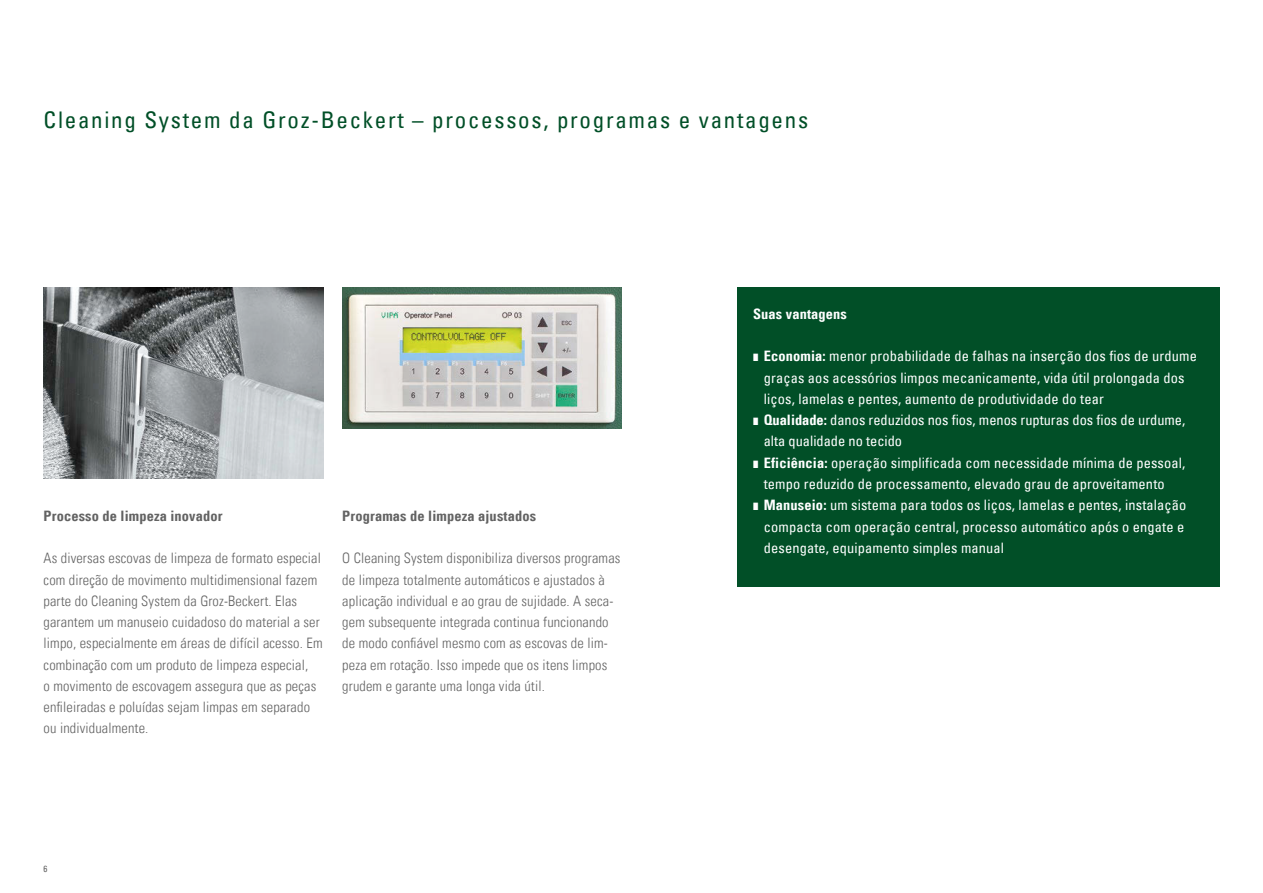
<style>
.page{position:relative;width:1263px;height:893px;background:#fff}
.page>*{position:absolute;margin:0;border:0;box-sizing:border-box;transform-origin:0 0}
.t1{font:condensed 22.95px "Univers Com 57";letter-spacing:.075em;color:#014f27}
.t2{font:14.4px/21.3px "Univers Com 47 Light Cond";letter-spacing:.01em;color:#636363}
.t3{font:condensed 14.4px "Univers Com 57";letter-spacing:.01em;color:#fff}
.t4{font:14.4px "Univers Com 67 Bold Cond";letter-spacing:.01em;color:#636363}
.t5{font:14.4px "Univers Com 67 Bold Cond";letter-spacing:.01em;color:#fff}
.t6{font:condensed 9px "Univers Com 57";color:#636363}
.s1{font-family:"Monotype Sorts";font-stretch:normal;font-size:10.2px}
.s2{font-family:"Univers Com 67 Bold Cond";font-stretch:normal}
</style>
<div class="page">
<img style="left:44px;top:287px;width:279px;height:191px">
<img style="left:342px;top:287px;width:280px;height:142px">
<div style="left:737px;top:287px;width:482px;height:300px;background:#014f27"></div>
<h1 class="t1" style="left:44px;top:105px;width:766px">Cleaning System da Groz-Beckert – processos, programas e vantagens</h1>
<p class="t4" style="left:44px;top:507px;width:181px">Processo de limpeza inovador</p>
<p class="t2" style="left:44px;top:548px;width:281px">As diversas escovas de limpeza de formato especial com direção de movimento multidimensional fazem parte do Cleaning System da Groz-Beckert. Elas garantem um manuseio cuidadoso do material a ser limpo, especialmente em áreas de difícil acesso. Em combinação com um produto de limpeza especial,<br>o movimento de escovagem assegura que as peças enfileiradas e poluídas sejam limpas em separado ou individualmente.</p>
<p class="t4" style="left:342px;top:507px;width:195px">Programas de limpeza ajustados</p>
<p class="t2" style="left:342px;top:548px;width:280px">O Cleaning System disponibiliza diversos programas de limpeza totalmente automáticos e ajustados à aplicação individual e ao grau de sujidade. A seca&shy;gem subsequente integrada continua funcionando de modo confiável mesmo com as escovas de lim&shy;peza em rotação. Isso impede que os itens limpos grudem e garante uma longa vida útil.</p>
<p class="t6" style="left:44px;top:863px;width:5px">6</p>
<p class="t5" style="left:753px;top:305px;width:95px">Suas vantagens</p>
<p class="t3" style="left:753px;top:347px;width:445px"><span class="s1">]]</span> <span class="s2">Economia:</span> menor probabilidade de falhas na inserção dos fios de urdume</p>
<p class="t3" style="left:764px;top:368px;width:422px">graças aos acessórios limpos mecanicamente, vida útil prolongada dos</p>
<p class="t3" style="left:764px;top:390px;width:342px">liços, lamelas e pentes, aumento de produtividade do tear</p>
<p class="t3" style="left:753px;top:411px;width:434px"><span class="s1">]]</span> <span class="s2">Qualidade:</span> danos reduzidos nos fios, menos rupturas dos fios de urdume,</p>
<p class="t3" style="left:764px;top:432px;width:140px">alta qualidade no tecido</p>
<p class="t3" style="left:753px;top:453px;width:434px"><span class="s1">]]</span> <span class="s2">Eficiência:</span> operação simplificada com necessidade mínima de pessoal,</p>
<p class="t3" style="left:764px;top:475px;width:402px">tempo reduzido de processamento, elevado grau de aproveitamento</p>
<p class="t3" style="left:753px;top:496px;width:435px"><span class="s1">]]</span> <span class="s2">Manuseio:</span> um sistema para todos os liços, lamelas e pentes, instalação</p>
<p class="t3" style="left:764px;top:517px;width:422px">compacta com operação central, processo automático após o engate e</p>
<p class="t3" style="left:764px;top:539px;width:242px">desengate, equipamento simples manual</p>
</div>
